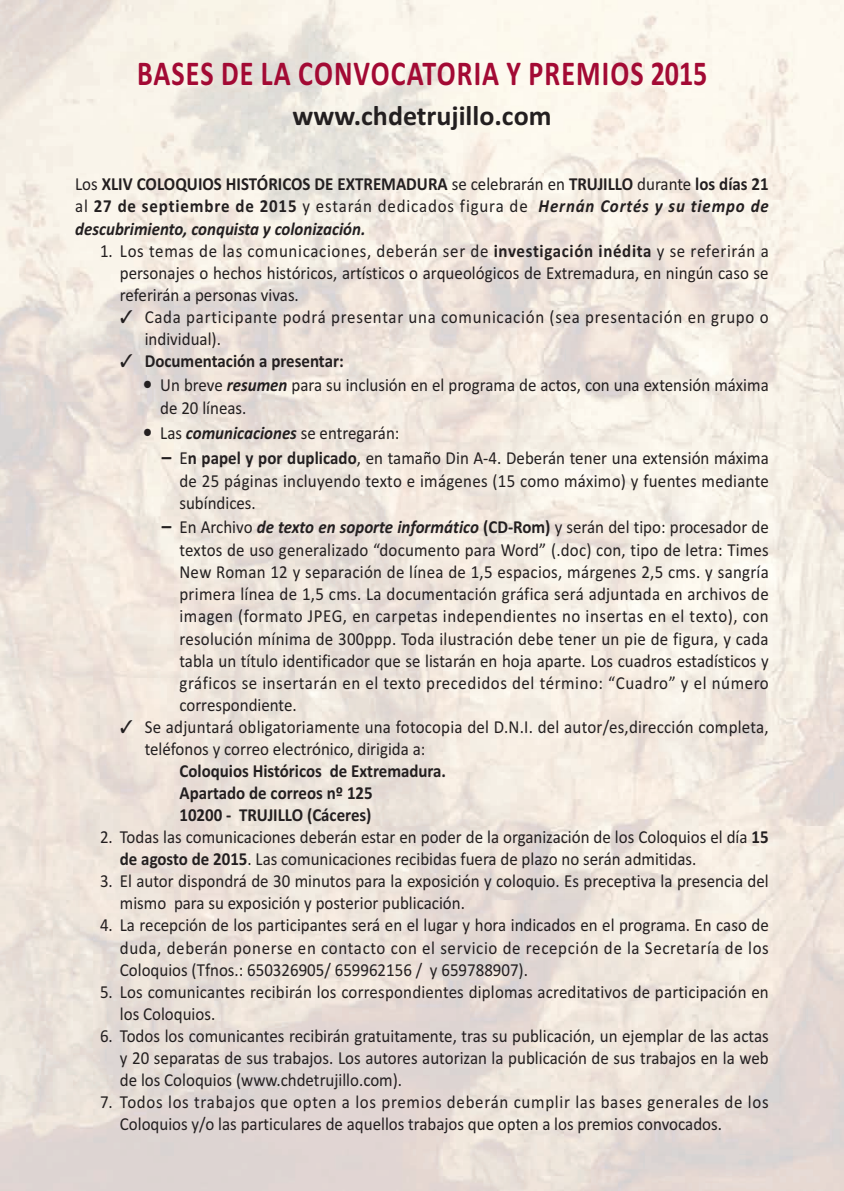
<style>
.page{position:relative;width:844px;height:1191px;background:#fff}
.page>*{position:absolute;margin:0;border:0;box-sizing:border-box;transform-origin:0 0}
.t1{font:700 35px "Calibri";letter-spacing:.04em;color:#a30a34;scale:.8 1}
.t2{font:700 28px "Calibri";color:#231f20}
.t3{font:18.38px/22.1px "Calibri";color:#231f20;scale:.92 1}
.t4{font:700 18.38px/22.1px "Calibri";color:#231f20;text-align:justify;scale:.92 1}
.t5{font:18.38px/22.1px "Calibri";letter-spacing:.045em;color:#231f20;scale:.92 1}
.s1{font-weight:400}
.s2{font-style:italic}
.s3{font-weight:700}
.s4{font-weight:700;font-size:21px}
.s5{font-weight:700;font-style:italic}
</style>
<div class="page">
<h1 class="t1" style="left:137px;top:62px;width:714px">BASES DE LA CONVOCATORIA Y PREMIOS 2015</h1>
<h2 class="t2" style="left:292px;top:106px;width:260px">www.chdetrujillo.com</h2>
<p class="t4" style="left:75px;top:175px;width:755px"><span class="s1">Los</span> XLIV COLOQUIOS HISTÓRICOS DE EXTREMADURA <span class="s1">se celebrarán en</span> TRUJILLO <span class="s1">durante</span> los días 21 <span class="s1">al</span> 27 de septiembre de 2015 <span class="s1">y estarán dedicados figura de</span> <span class="s2">Hernán Cortés y su tiempo de descubrimiento, conquista y colonización.</span></p>
<p class="t3" style="left:120px;top:241px;width:706px;text-align:justify;text-indent:-20px">1. Los temas de las comunicaciones, deberán ser de <span class="s3">investigación inédita</span> y se referirán a personajes o hechos históricos, artísticos o arqueológicos de Extremadura, en ningún caso se referirán a personas vivas.</p>
<p class="t5" style="left:145px;top:307px;width:679px;text-indent:-24px">✓ Cada participante podrá presentar una comunicación (sea presentación en grupo o individual).</p>
<p class="t4" style="left:120px;top:351px;width:244px">✓ Documentación a presentar:</p>
<p class="t3" style="left:160px;top:375px;width:662px;line-height:23.3px;text-indent:-18px"><span class="s4">•</span> Un breve <span class="s5">resumen</span> para su inclusión en el programa de actos, con una extensión máxima de 20 líneas.</p>
<p class="t3" style="left:143px;top:423px;width:280px"><span class="s4">•</span> Las <span class="s5">comunicaciones</span> se entregarán:</p>
<p class="t3" style="left:179px;top:448px;width:642px;line-height:22.6px;text-align:justify;text-indent:-18px"><span class="s4">–</span> E<span class="s3">n papel y por duplicado</span>, en tamaño Din A‐4. Deberán tener una extensión máxima de 25 páginas incluyendo texto e imágenes (15 como máximo) y fuentes mediante subíndices.</p>
<p class="t3" style="left:179px;top:517px;width:642px;text-align:justify;text-indent:-18px"><span class="s4">–</span> En Archivo <span class="s5">de texto en soporte informático</span> <span class="s3">(CD‐Rom)</span> y serán del tipo: procesador de textos de uso generalizado “documento para Word” (.doc) con, tipo de letra: Times New Roman 12 y separación de línea de 1,5 espacios, márgenes 2,5 cms. y sangría primera línea de 1,5 cms. La documentación gráfica será adjuntada en archivos de imagen (formato JPEG, en carpetas independientes no insertas en el texto), con resolución mínima de 300ppp. Toda ilustración debe tener un pie de figura, y cada tabla un título identificador que se listarán en hoja aparte. Los cuadros estadísticos y gráficos se insertarán en el texto precedidos del término: “Cuadro” y el número correspondiente.</p>
<p class="t3" style="left:145px;top:717px;width:679px;text-indent:-24px">✓ Se adjuntará obligatoriamente una fotocopia del D.N.I. del autor/es,dirección completa, teléfonos y correo electrónico, dirigida a:</p>
<p class="t4" style="left:179px;top:761px;width:291px;text-align:left">Coloquios Históricos de Extremadura.<br>Apartado de correos nº 125<br>10200 ‐ TRUJILLO (Cáceres)</p>
<p class="t3" style="left:120px;top:827px;width:706px;text-indent:-20px">2. Todas las comunicaciones deberán estar en poder de la organización de los Coloquios el día <span class="s3">15 de agosto de 2015</span>. Las comunicaciones recibidas fuera de plazo no serán admitidas.</p>
<p class="t3" style="left:120px;top:871px;width:706px;text-indent:-20px">3. El autor dispondrá de 30 minutos para la exposición y coloquio. Es preceptiva la presencia del mismo para su exposición y posterior publicación.</p>
<p class="t3" style="left:120px;top:916px;width:706px;text-align:justify;text-indent:-20px">4. La recepción de los participantes será en el lugar y hora indicados en el programa. En caso de duda, deberán ponerse en contacto con el servicio de recepción de la Secretaría de los Coloquios (Tfnos.: 650326905/ 659962156 / y 659788907).</p>
<p class="t3" style="left:120px;top:982px;width:706px;text-indent:-20px">5. Los comunicantes recibirán los correspondientes diplomas acreditativos de participación en los Coloquios.</p>
<p class="t3" style="left:120px;top:1026px;width:706px;text-align:justify;text-indent:-20px">6. Todos los comunicantes recibirán gratuitamente, tras su publicación, un ejemplar de las actas y 20 separatas de sus trabajos. Los autores autorizan la publicación de sus trabajos en la web de los Coloquios (www.chdetrujillo.com).</p>
<p class="t3" style="left:120px;top:1092px;width:706px;text-indent:-20px">7. Todos los trabajos que opten a los premios deberán cumplir las bases generales de los<br>Coloquios y/o las particulares de aquellos trabajos que opten a los premios convocados.</p>
</div>
